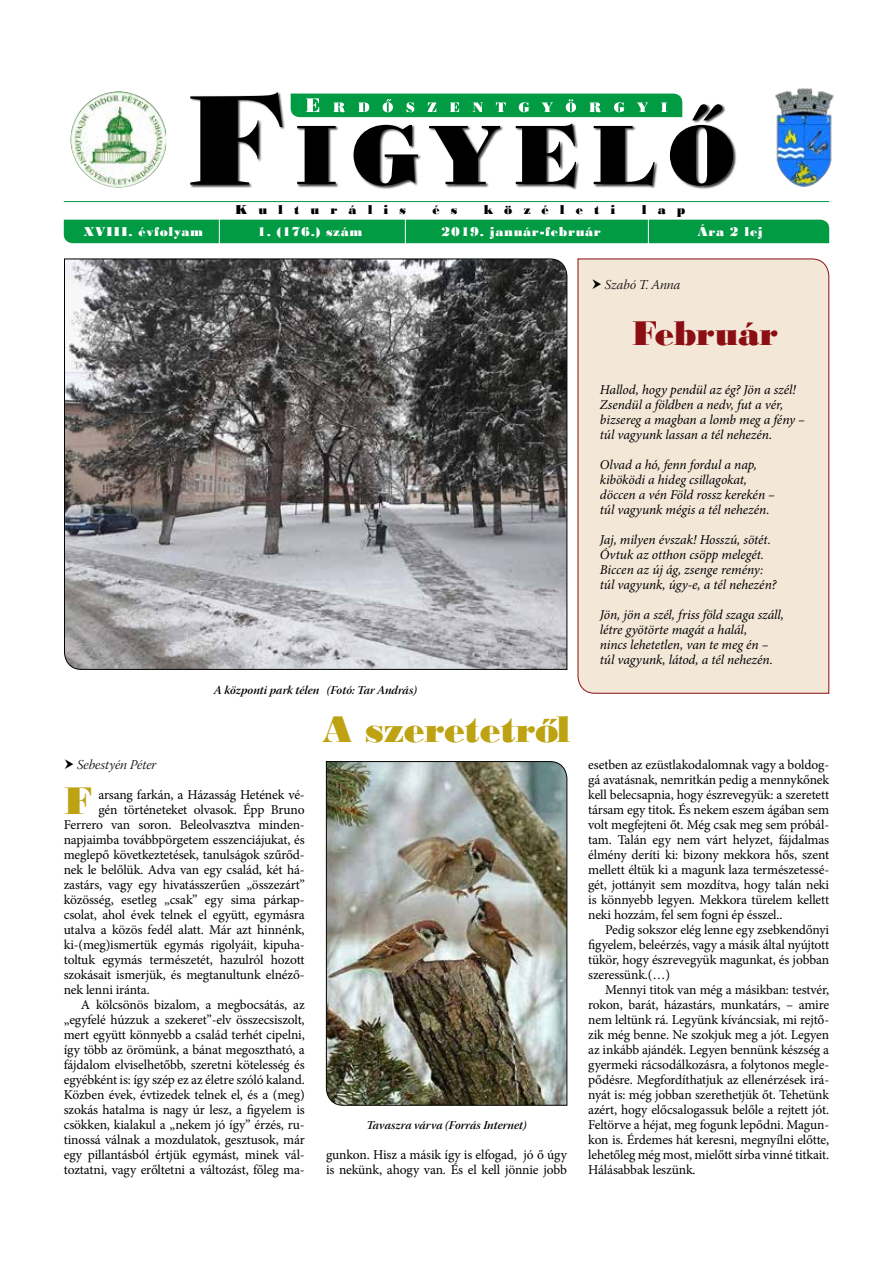
<style>
.page{position:relative;width:893px;height:1263px;background:#fff}
.page>*{position:absolute;margin:0;border:0;box-sizing:border-box;transform-origin:0 0}
.t1{font:40.5px "Bodoni MT Black";color:#bda212}
.t2{font:39px "Bodoni MT Black";letter-spacing:-.01em;color:#bda212}
.t3{font:36px "Bodoni MT Black";letter-spacing:-.01em;color:#8b0e13}
.t4{font:13.5px/15px "Minion Pro";letter-spacing:-.01em;color:#000;text-align:justify}
.t5{font:italic 13.5px/15px "Minion Pro";letter-spacing:-.005em;color:#000}
.t6{font:13.5px "Bodoni MT Black";letter-spacing:.05em;color:#fff}
.t7{font:13.5px "Warnock Pro Light It Subh";color:#000}
.t8{font:13.5px "Bodoni MT Black";letter-spacing:.82em;color:#000}
.t9{font:12px "Warnock Pro Semibold It Subh";color:#000}
</style>
<div class="page">
<img style="left:775px;top:88px;width:59px;height:99px">
<img style="left:71px;top:91px;width:96px;height:96px;border-radius:48px">
<div style="left:190px;top:91px;width:546px;height:99px;background:#000;opacity:.75"></div>
<svg style="left:190px;top:92px;width:543px;height:95px"></svg>
<svg style="left:291px;top:94px;width:391px;height:23px;background:#1ca657"></svg>
<hr style="left:64px;top:201px;width:765px;height:1px;background:#009b43">
<div style="left:64px;top:220px;width:765px;height:23px;background:#009b43"></div>
<hr style="left:219px;top:212px;width:1px;height:34px;background:#fff">
<hr style="left:405px;top:212px;width:1px;height:34px;background:#fff">
<hr style="left:648px;top:212px;width:1px;height:34px;background:#fff">
<div style="left:577px;top:258px;width:253px;height:436px;background:#f3e7d8"></div>
<svg style="left:64px;top:258px;width:504px;height:412px;background:#7d7b7d"></svg>
<img style="left:326px;top:761px;width:242px;height:345px">
<svg style="left:593px;top:279px;width:8px;height:10px"></svg>
<p class="t8" style="left:235px;top:201px;width:172px">Kulturális</p>
<p class="t8" style="left:433px;top:201px;width:26px">é s</p>
<p class="t8" style="left:484px;top:201px;width:133px">közéleti</p>
<p class="t8" style="left:642px;top:201px;width:45px">lap</p>
<p class="t6" style="left:83px;top:224px;width:121px">XVIII. évfolyam</p>
<p class="t6" style="left:257px;top:224px;width:107px">1. (176.) szám</p>
<p class="t6" style="left:442px;top:224px;width:161px">2019. január-február</p>
<p class="t6" style="left:697px;top:224px;width:67px">Ára 2 lej</p>
<p class="t7" style="left:605px;top:277px;width:77px">Szabó T. Anna</p>
<h3 class="t3" style="left:632px;top:311px;width:148px">Február</h3>
<p class="t5" style="left:600px;top:382px;width:207px">Hallod, hogy pendül az ég? Jön a szél!<br>Zsendül a földben a nedv, fut a vér, bizsereg a magban a lomb meg a fény – túl vagyunk lassan a tél nehezén.</p>
<p class="t5" style="left:600px;top:457px;width:177px">Olvad a hó, fenn fordul a nap, kiböködi a hideg csillagokat, döccen a vén Föld rossz kerekén – túl vagyunk mégis a tél nehezén.</p>
<p class="t5" style="left:600px;top:532px;width:178px">Jaj, milyen évszak! Hosszú, sötét.<br>Óvtuk az otthon csöpp melegét.<br>Biccen az új ág, zsenge remény: túl vagyunk, úgy-e, a tél nehezén?</p>
<p class="t5" style="left:600px;top:607px;width:186px">Jön, jön a szél, friss föld szaga száll, létre gyötörte magát a halál,<br>nincs lehetetlen, van te meg én – túl vagyunk, látod, a tél nehezén.</p>
<p class="t9" style="left:214px;top:682px;width:205px">A központi park télen (Fotó: Tar András)</p>
<h2 class="t2" style="left:322px;top:706px;width:250px">A szeretetro˝l</h2>
<p class="t7" style="left:77px;top:757px;width:81px">Sebestyén Péter</p>
<h1 class="t1" style="left:64px;top:776px;width:30px">F</h1>
<p class="t4" style="left:98px;top:787px;width:208px">arsang farkán, a Házasság Hetének vé-</p>
<p class="t4" style="left:588px;top:757px;width:242px">esetben az ezüstlakodalomnak vagy a boldog&shy;gá avatásnak, nemritkán pedig a mennykőnek kell belecsapnia, hogy észrevegyük: a szeretett társam egy titok. És nekem eszem ágában sem volt megfejteni őt. Még csak meg sem próbál&shy;tam. Talán egy nem várt helyzet, fájdalmas élmény deríti ki: bizony mekkora hős, szent mellett éltük ki a magunk laza természetessé&shy;gét, jottányit sem mozdítva, hogy talán neki is könnyebb legyen. Mekkora türelem kellett neki hozzám, fel sem fogni ép ésszel..</p>
<p class="t4" style="left:588px;top:922px;width:242px;text-indent:17px">Pedig sokszor elég lenne egy zsebkendőnyi figyelem, beleérzés, vagy a másik által nyújtott tükör, hogy észrevegyük magunkat, és jobban szeressünk.(…)</p>
<p class="t4" style="left:588px;top:982px;width:242px;text-indent:17px">Mennyi titok van még a másikban: testvér, rokon, barát, házastárs, munkatárs, – amire nem leltünk rá. Legyünk kíváncsiak, mi rejtő&shy;zik még benne. Ne szokjuk meg a jót. Legyen az inkább ajándék. Legyen bennünk készség a gyermeki rácsodálkozásra, a folytonos megle&shy;pődésre. Megfordíthatjuk az ellenérzések irá&shy;nyát is: még jobban szerethetjük őt. Tehetünk azért, hogy előcsalogassuk belőle a rejtett jót.<br>Feltörve a héjat, meg fogunk lepődni. Magun&shy;kon is. Érdemes hát keresni, megnyílni előtte, lehetőleg még most, mielőtt sírba vinné titkait.<br>Hálásabbak leszünk.</p>
<p class="t4" style="left:98px;top:802px;width:208px">gén történeteket olvasok. Épp Bruno</p>
<p class="t4" style="left:64px;top:817px;width:242px">Ferrero van soron. Beleolvasztva minden-</p>
<p class="t4" style="left:64px;top:832px;width:242px">napjaimba továbbpörgetem esszenciájukat, és</p>
<p class="t4" style="left:64px;top:847px;width:242px">meglepő következtetések, tanulságok szűrőd-</p>
<p class="t4" style="left:64px;top:862px;width:242px">nek le belőlük. Adva van egy család, két há-</p>
<p class="t4" style="left:64px;top:877px;width:242px">zastárs, vagy egy hivatásszerűen „összezárt”</p>
<p class="t4" style="left:64px;top:892px;width:242px">közösség, esetleg „csak” egy sima párkap-</p>
<p class="t4" style="left:64px;top:907px;width:242px">csolat, ahol évek telnek el együtt, egymásra</p>
<p class="t4" style="left:64px;top:922px;width:242px">utalva a közös fedél alatt. Már azt hinnénk,</p>
<p class="t4" style="left:64px;top:937px;width:242px">ki-(meg)ismertük egymás rigolyáit, kipuha-</p>
<p class="t4" style="left:64px;top:952px;width:242px">toltuk egymás természetét, hazulról hozott</p>
<p class="t4" style="left:64px;top:967px;width:242px">szokásait ismerjük, és megtanultunk elnéző-</p>
<p class="t4" style="left:64px;top:982px;width:87px">nek lenni iránta.</p>
<p class="t4" style="left:81px;top:997px;width:225px">A kölcsönös bizalom, a megbocsátás, az</p>
<p class="t4" style="left:64px;top:1012px;width:242px">„egyfelé húzzuk a szekeret”-elv összecsiszolt,</p>
<p class="t4" style="left:64px;top:1027px;width:242px">mert együtt könnyebb a család terhét cipelni,</p>
<p class="t4" style="left:64px;top:1042px;width:242px">így több az örömünk, a bánat megosztható, a</p>
<p class="t4" style="left:64px;top:1057px;width:242px">fájdalom elviselhetőbb, szeretni kötelesség és</p>
<p class="t4" style="left:64px;top:1072px;width:242px">egyébként is: így szép ez az életre szóló kaland.</p>
<p class="t4" style="left:64px;top:1087px;width:242px">Közben évek, évtizedek telnek el, és a (meg)</p>
<p class="t4" style="left:64px;top:1102px;width:242px">szokás hatalma is nagy úr lesz, a figyelem is</p>
<p class="t4" style="left:64px;top:1117px;width:242px">csökken, kialakul a „nekem jó így” érzés, ru-</p>
<p class="t4" style="left:64px;top:1132px;width:242px">tinossá válnak a mozdulatok, gesztusok, már</p>
<p class="t4" style="left:64px;top:1147px;width:242px">egy pillantásból értjük egymást, minek vál-</p>
<p class="t4" style="left:64px;top:1162px;width:242px">toztatni, vagy erőltetni a változást, főleg ma-</p>
<p class="t9" style="left:366px;top:1117px;width:162px">Tavaszra várva (Forrás Internet)</p>
<p class="t4" style="left:326px;top:1147px;width:242px">gunkon. Hisz a másik így is elfogad, jó ő úgy is nekünk, ahogy van. És el kell jönnie jobb</p>
</div>
